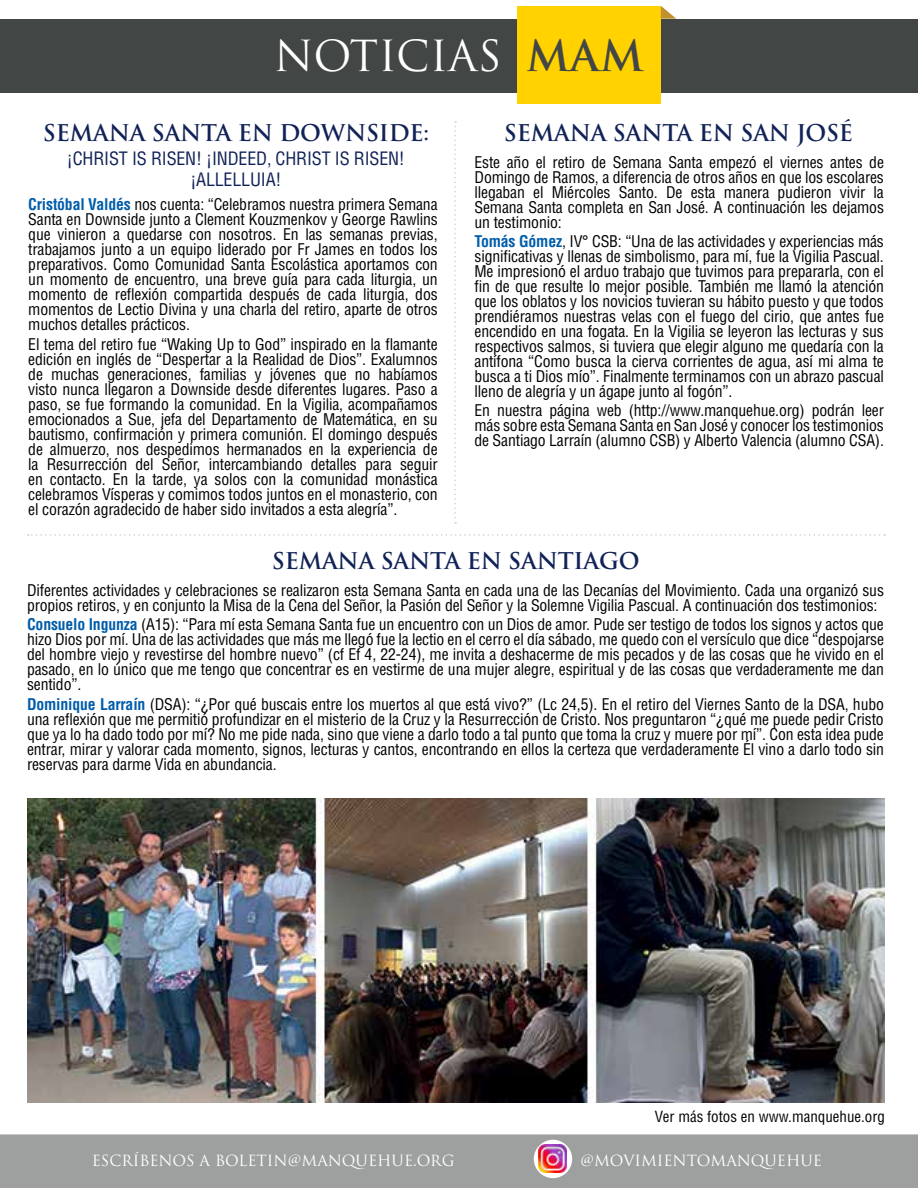
<style>
.page{position:relative;width:918px;height:1188px;background:#fff}
.page>*{position:absolute;margin:0;border:0;box-sizing:border-box;transform-origin:0 0}
.t1{font:41.7px "Trajan Pro";color:#fff}
.t2{font:700 22.5px "Trajan Pro";letter-spacing:-.01em;color:#112256}
.t3{font:condensed 18px/21px "Helvetica LT Std";letter-spacing:-.01em;color:#112256;text-align:center}
.t4{font:condensed 15.75px/15px "Helvetica LT Std";letter-spacing:-.01em;color:#000;text-align:justify}
.t5{font:15px "Trajan Pro";color:#fff}
.t6{font:condensed 15px "Helvetica LT Std";color:#000}
.s1{font-weight:700;color:#424645}
.s2{font-weight:700;color:#005daa}
</style>
<div class="page">
<div style="left:0;top:19px;width:918px;height:73px;background:#424645"></div>
<div style="left:517px;top:6px;width:144px;height:97px;background:#ffd200"></div>
<svg style="left:661px;top:6px;width:15px;height:13px"></svg>
<svg style="left:454px;top:121px;width:2px;height:403px"></svg>
<div style="left:1px;top:1135px;width:917px;height:53px;background:#9ea0a0"></div>
<div style="left:534px;top:1140px;width:38px;height:38px;background:#fff;border-radius:50%"></div>
<img style="left:539px;top:1144px;width:28px;height:29px">
<svg style="left:28px;top:534px;width:857px;height:2px"></svg>
<img style="left:27px;top:798px;width:858px;height:305px">
<h1 class="t1" style="left:274px;top:30px;width:371px">NOTICIAS <span class="s1">MAM</span></h1>
<h2 class="t2" style="left:43px;top:118px;width:388px">SEMANA SANTA EN DOWNSIDE:</h2>
<p class="t3" style="left:67px;top:147px;width:339px">¡CHRIST IS RISEN! ¡INDEED, CHRIST IS RISEN! ¡ALLELLUIA!</p>
<p class="t4" style="left:28px;top:197px;width:411px"><span class="s2">Cristóbal Valdés</span> nos cuenta: “Celebramos nuestra primera Semana Santa en Downside junto a Clement Kouzmenkov y George Rawlins que vinieron a quedarse con nosotros. En las semanas previas, trabajamos junto a un equipo liderado por Fr James en todos los preparativos. Como Comunidad Santa Escolástica aportamos con un momento de encuentro, una breve guía para cada liturgia, un momento de reflexión compartida después de cada liturgia, dos momentos de Lectio Divina y una charla del retiro, aparte de otros muchos detalles prácticos.</p>
<p class="t4" style="left:28px;top:336px;width:411px">El tema del retiro fue “Waking Up to God” inspirado en la flamante edición en inglés de “Despertar a la Realidad de Dios”. Exalumnos de muchas generaciones, familias y jóvenes que no habíamos visto nunca llegaron a Downside desde diferentes lugares. Paso a paso, se fue formando la comunidad. En la Vigilia, acompañamos emocionados a Sue, jefa del Departamento de Matemática, en su bautismo, confirmación y primera comunión. El domingo después de almuerzo, nos despedimos hermanados en la experiencia de la Resurrección del Señor, intercambiando detalles para seguir en contacto. En la tarde, ya solos con la comunidad monástica celebramos Vísperas y comimos todos juntos en el monasterio, con el corazón agradecido de haber sido invitados a esta alegría”.</p>
<h2 class="t2" style="left:504px;top:118px;width:351px">SEMANA SANTA EN SAN JOSÉ</h2>
<p class="t4" style="left:475px;top:154px;width:411px">Este año el retiro de Semana Santa empezó el viernes antes de Domingo de Ramos, a diferencia de otros años en que los escolares llegaban el Miércoles Santo. De esta manera pudieron vivir la Semana Santa completa en San José. A continuación les dejamos un testimonio:</p>
<p class="t4" style="left:475px;top:234px;width:411px"><span class="s2">Tomás Gómez</span>, IV° CSB: “Una de las actividades y experiencias más significativas y llenas de simbolismo, para mí, fue la Vigilia Pascual.<br>Me impresionó el arduo trabajo que tuvimos para prepararla, con el fin de que resulte lo mejor posible. También me llamó la atención que los oblatos y los novicios tuvieran su hábito puesto y que todos prendiéramos nuestras velas con el fuego del cirio, que antes fue encendido en una fogata. En la Vigilia se leyeron las lecturas y sus respectivos salmos, si tuviera que elegir alguno me quedaría con la antífona “Como busca la cierva corrientes de agua, así mi alma te busca a ti Dios mío”. Finalmente terminamos con un abrazo pascual lleno de alegría y un ágape junto al fogón”.</p>
<p class="t4" style="left:475px;top:403px;width:411px">En nuestra página web (http://www.manquehue.org) podrán leer más sobre esta Semana Santa en San José y conocer los testimonios de Santiago Larraín (alumno CSB) y Alberto Valencia (alumno CSA).</p>
<h2 class="t2" style="left:272px;top:547px;width:369px">SEMANA SANTA EN SANTIAGO</h2>
<p class="t4" style="left:27px;top:583px;width:859px">Diferentes actividades y celebraciones se realizaron esta Semana Santa en cada una de las Decanías del Movimiento. Cada una organizó sus propios retiros, y en conjunto la Misa de la Cena del Señor, la Pasión del Señor y la Solemne Vigilia Pascual. A continuación dos testimonios:</p>
<p class="t4" style="left:27px;top:617px;width:859px"><span class="s2">Consuelo Ingunza</span> (A15): “Para mí esta Semana Santa fue un encuentro con un Dios de amor. Pude ser testigo de todos los signos y actos que hizo Dios por mí. Una de las actividades que más me llegó fue la lectio en el cerro el día sábado, me quedo con el versículo que dice “despojarse del hombre viejo y revestirse del hombre nuevo” (cf Ef 4, 22-24), me invita a deshacerme de mis pecados y de las cosas que he vivido en el pasado, en lo único que me tengo que concentrar es en vestirme de una mujer alegre, espiritual y de las cosas que verdaderamente me dan sentido”.</p>
<p class="t4" style="left:27px;top:696px;width:859px"><span class="s2">Dominique Larraín</span> (DSA): “¿Por qué buscais entre los muertos al que está vivo?” (Lc 24,5). En el retiro del Viernes Santo de la DSA, hubo una reflexión que me permitió profundizar en el misterio de la Cruz y la Resurrección de Cristo. Nos preguntaron “¿qué me puede pedir Cristo que ya lo ha dado todo por mí? No me pide nada, sino que viene a darlo todo a tal punto que toma la cruz y muere por mí”. Con esta idea pude entrar, mirar y valorar cada momento, signos, lecturas y cantos, encontrando en ellos la certeza que verdaderamente Él vino a darlo todo sin reservas para darme Vida en abundancia.</p>
<p class="t6" style="left:655px;top:1107px;width:231px">Ver más fotos en www.manquehue.org</p>
<p class="t5" style="left:92px;top:1151px;width:364px">ESCRÍBENOS A BOLETIN@MANQUEHUE.ORG</p>
<p class="t5" style="left:580px;top:1151px;width:243px">@MOVIMIENTOMANQUEHUE</p>
</div>
